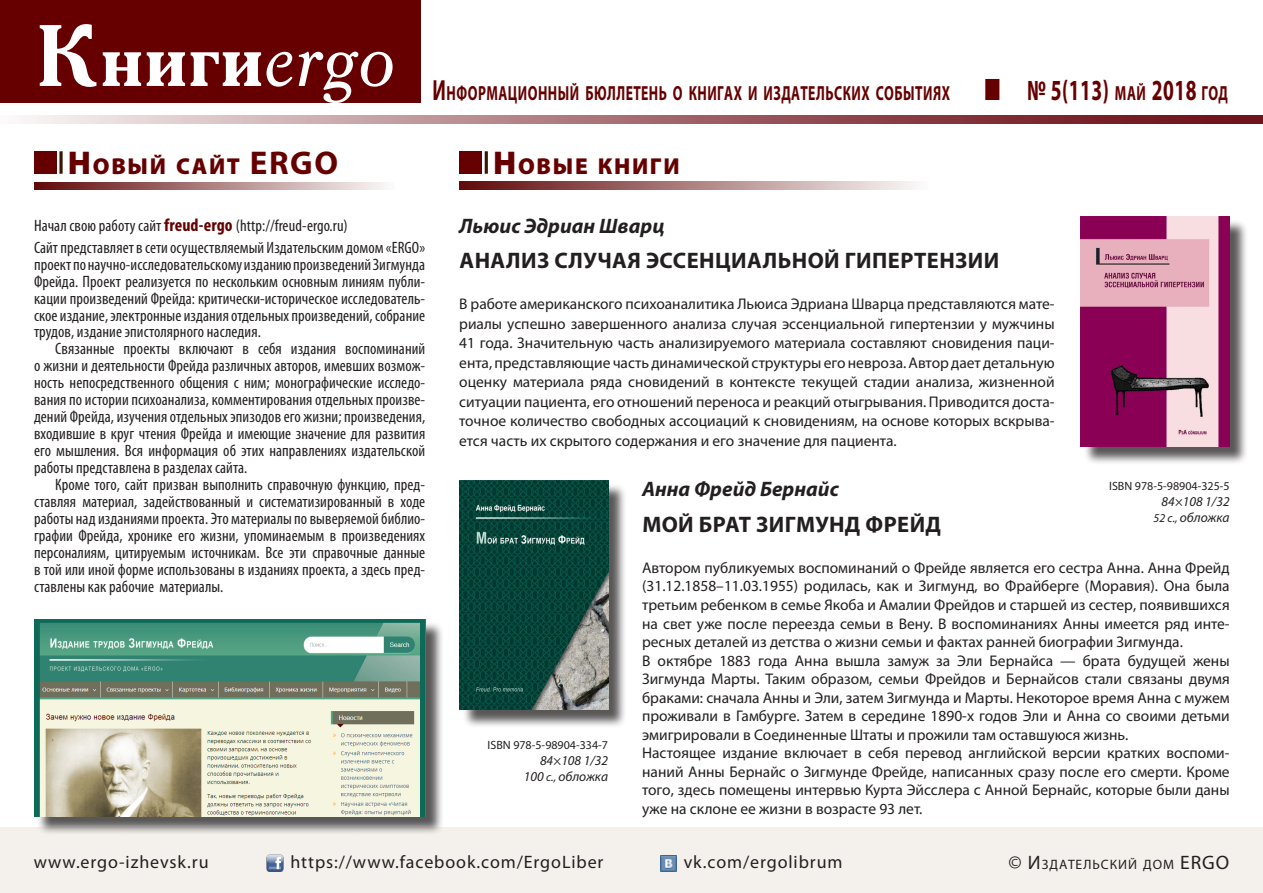
<style>
.page{position:relative;width:1263px;height:893px;background:#fff}
.page>*{position:absolute;margin:0;border:0;box-sizing:border-box;transform-origin:0 0}
.t1{font:700 87px "Academy C";color:#fff}
.Автор{font:700 29.25px "Myriad Pro";letter-spacing:.025em;color:#600;scale:.67 1}
.Автор-2{font:900 23.1px "Myriad Pro";letter-spacing:.07em;color:#600}
.Название{font:700 22.5px "Myriad Pro";letter-spacing:.02em;color:#231f20}
.Автор-3{font:italic 700 21px "Myriad Pro";color:#231f20}
.Автор-4{font:700 20.4px "Myriad Pro";letter-spacing:.035em;color:#600;scale:.67 1}
.Автор-5{font:18px "Myriad Pro";letter-spacing:.05em;color:#231f20}
.Текст_издатели{font:condensed 16.5px/17px "Myriad Pro";letter-spacing:.005em;color:#231f20;text-align:justify}
.Текст_издатели-2{font:15.45px/18.6px "Myriad Pro";color:#231f20;text-align:justify}
.Автор-6{font:13.65px "Myriad Pro";letter-spacing:.07em;color:#231f20}
.Основной_текст{font:italic 13.5px "Myriad Pro";color:#231f20}
.Основной_текст-2{font:12px "Myriad Pro";color:#231f20}
.s1{font-weight:400;font-style:italic}
.s2{font-size:33px}
.s3{font-weight:700;font-size:33px}
.s4{font-size:29.25px}
.s5{font-size:20.4px}
.s6{font-weight:700;font-size:18px;color:#600}
.s7{font-size:12px}
.s8{font-size:19.5px}
</style>
<div class="page">
<div style="left:0;top:0;width:421px;height:102px;background:#600"></div>
<svg style="left:23px;top:115px;width:1240px;height:8px;background:#a87277"></svg>
<div style="left:0;top:827px;width:1263px;height:66px;background:#f4f1ec"></div>
<img style="left:267px;top:855px;width:16px;height:17px">
<img style="left:660px;top:855px;width:17px;height:16px">
<div style="left:459px;top:151px;width:23px;height:23px;background:#600"></div>
<hr style="left:485px;top:151px;width:3px;height:23px;background:#361700">
<svg style="left:459px;top:181px;width:456px;height:9px;background:#ac7e7f"></svg>
<div style="left:34px;top:151px;width:23px;height:23px;background:#600"></div>
<svg style="left:59px;top:151px;width:4px;height:23px"></svg>
<svg style="left:34px;top:182px;width:350px;height:8px;background:#ac7e7f"></svg>
<div style="left:36px;top:622px;width:414px;height:220px;background:#231f20;opacity:.75"></div>
<img style="left:34px;top:619px;width:391px;height:197px">
<div style="left:1083px;top:219px;width:171px;height:252px;background:#231f20;opacity:.75"></div>
<img style="left:1081px;top:217px;width:149px;height:229px">
<div style="left:462px;top:483px;width:171px;height:252px;background:#231f20;opacity:.75"></div>
<img style="left:460px;top:480px;width:148px;height:230px">
<p class="t1" style="left:36px;top:-1px;width:361px">Книги<span class="s1">ergo</span></p>
<p class="Автор-2" style="left:68px;top:153px;width:272px"><span class="s2">Н</span>овый сайт <span class="s3">ERGO</span></p>
<p class="Автор-4" style="left:433px;top:82px;width:774px"><span class="s4">И</span>нформационный бюллетень о книгах и издательских событиях</p>
<p class="Автор" style="left:1027px;top:74px;width:301px">№ 5(113) <span class="s5">май</span> 2018 <span class="s5">год</span></p>
<p class="Автор-2" style="left:493px;top:153px;width:188px"><span class="s2">Н</span>овые книги</p>
<p class="Автор-3" style="left:459px;top:214px;width:207px">Льюис Эдриан Шварц</p>
<p class="Название" style="left:459px;top:248px;width:541px">Анализ случая эссенциальной гипертензии</p>
<p class="Текст_издатели" style="left:34px;top:218px;width:315px">Начал свою работу сайт <span class="s6">freud-ergo</span> (http://freud-ergo.ru)</p>
<p class="Текст_издатели" style="left:34px;top:239px;width:393px">Сайт представляет в сети осуществляемый Издательским домом «ERGO» проект понаучно-исследовательскому изданию произведений Зигмунда Фрейда. Проект реализуется по нескольким основным линиям публи&shy;кации произведений Фрейда: критически-историческое исследователь&shy;ское издание, электронные издания отдельных произведений, собрание трудов, издание эпистолярного наследия.</p>
<p class="Текст_издатели" style="left:34px;top:341px;width:393px;text-indent:21px">Связанные проекты включают в себя издания воспоминаний о жизни и деятельности Фрейда различных авторов, имевших возмож&shy;ность непосредственного общения с ним; монографические исследо&shy;вания по истории психоанализа, комментирования отдельных произве&shy;дений Фрейда, изучения отдельных эпизодов его жизни; произведения, входившие в круг чтения Фрейда и имеющие значение для развития его мышления. Вся информация об этих направлениях издательской работы представлена в разделах сайта.</p>
<p class="Текст_издатели" style="left:34px;top:476px;width:393px;text-indent:21px">Кроме того, сайт призван выполнить справочную функцию, пред&shy;ставляя материал, задействованный и систематизированный в ходе работы над изданиями проекта. Это материалы повыверяемой библио&shy;графии Фрейда, хронике его жизни, упоминаемым в произведениях персоналиям, цитируемым источникам. Все эти справочные данные в той или иной форме использованы в изданиях проекта, а здесь пред&shy;ставлены как рабочие материалы.</p>
<p class="Автор-3" style="left:642px;top:478px;width:198px">Анна Фрейд Бернайс</p>
<p class="Текст_издатели-2" style="left:459px;top:295px;width:597px;line-height:19.5px">В работе американского психоаналитика Льюиса Эдриана Шварца представляются мате&shy;риалы успешно завершенного анализа случая эссенциальной гипертензии у мужчины 41 года. Значительную часть анализируемого материала составляют сновидения паци&shy;ента, представляющие часть динамической структуры его невроза. Автор дает детальную оценку материала ряда сновидений в контексте текущей стадии анализа, жизненной ситуации пациента, его отношений переноса и реакций отыгрывания. Приводится доста&shy;точное количество свободных ассоциаций к сновидениям, на основе которых вскрыва&shy;ется часть их скрытого содержания и его значение для пациента.</p>
<p class="Основной_текст-2" style="left:1109px;top:479px;width:122px">ISBN 978-5-98904-325-5</p>
<p class="Основной_текст" style="left:1161px;top:494px;width:70px">84×108 1/32</p>
<p class="Основной_текст" style="left:1153px;top:510px;width:78px"><span class="s7">52 с.,</span> обложка</p>
<p class="Название" style="left:642px;top:511px;width:300px">Мой брат Зигмунд Фрейд</p>
<p class="Текст_издатели-2" style="left:642px;top:559px;width:589px">Автором публикуемых воспоминаний о Фрейде является его сестра Анна. Анна Фрейд (31.12.1858–11.03.1955) родилась, как и Зигмунд, во Фрайберге (Моравия). Она была третьим ребенком в семье Якоба и Амалии Фрейдов и старшей из сестер, появившихся на свет уже после переезда семьи в Вену. В воспоминаниях Анны имеется ряд инте&shy;ресных деталей из детства о жизни семьи и фактах ранней биографии Зигмунда.</p>
<p class="Текст_издатели-2" style="left:642px;top:651px;width:589px">В октябре 1883 года Анна вышла замуж за Эли Бернайса — брата будущей жены Зигмунда Марты. Таким образом, семьи Фрейдов и Бернайсов стали связаны двумя браками: сначала Анны и Эли, затем Зигмунда и Марты. Некоторое время Анна с мужем проживали в Гамбурге. Затем в середине 1890-х годов Эли и Анна со своими детьми эмигрировали в Соединенные Штаты и прожили там оставшуюся жизнь.</p>
<p class="Текст_издатели-2" style="left:642px;top:744px;width:589px">Настоящее издание включает в себя перевод английской версии кратких воспоми&shy;наний Анны Бернайс о Зигмунде Фрейде, написанных сразу после его смерти. Кроме того, здесь помещены интервью Курта Эйсслера с Анной Бернайс, которые были даны уже на склоне ее жизни в возрасте 93 лет.</p>
<p class="Основной_текст-2" style="left:488px;top:738px;width:122px">ISBN 978-5-98904-334-7</p>
<p class="Основной_текст" style="left:540px;top:753px;width:70px">84×108 1/32</p>
<p class="Основной_текст" style="left:524px;top:769px;width:86px">100 <span class="s7">с.,</span> обложка</p>
<p class="Автор-5" style="left:34px;top:852px;width:176px">www.ergo-izhevsk.ru</p>
<p class="Автор-5" style="left:290px;top:852px;width:314px">https://www.facebook.com/ErgoLiber</p>
<p class="Автор-5" style="left:684px;top:852px;width:160px">vk.com/ergolibrum</p>
<p class="Автор-6" style="left:1008px;top:857px;width:222px"><span class="s8">©</span> <span class="s8">И</span>здательский дом <span class="s8">ERGO</span></p>
</div>
